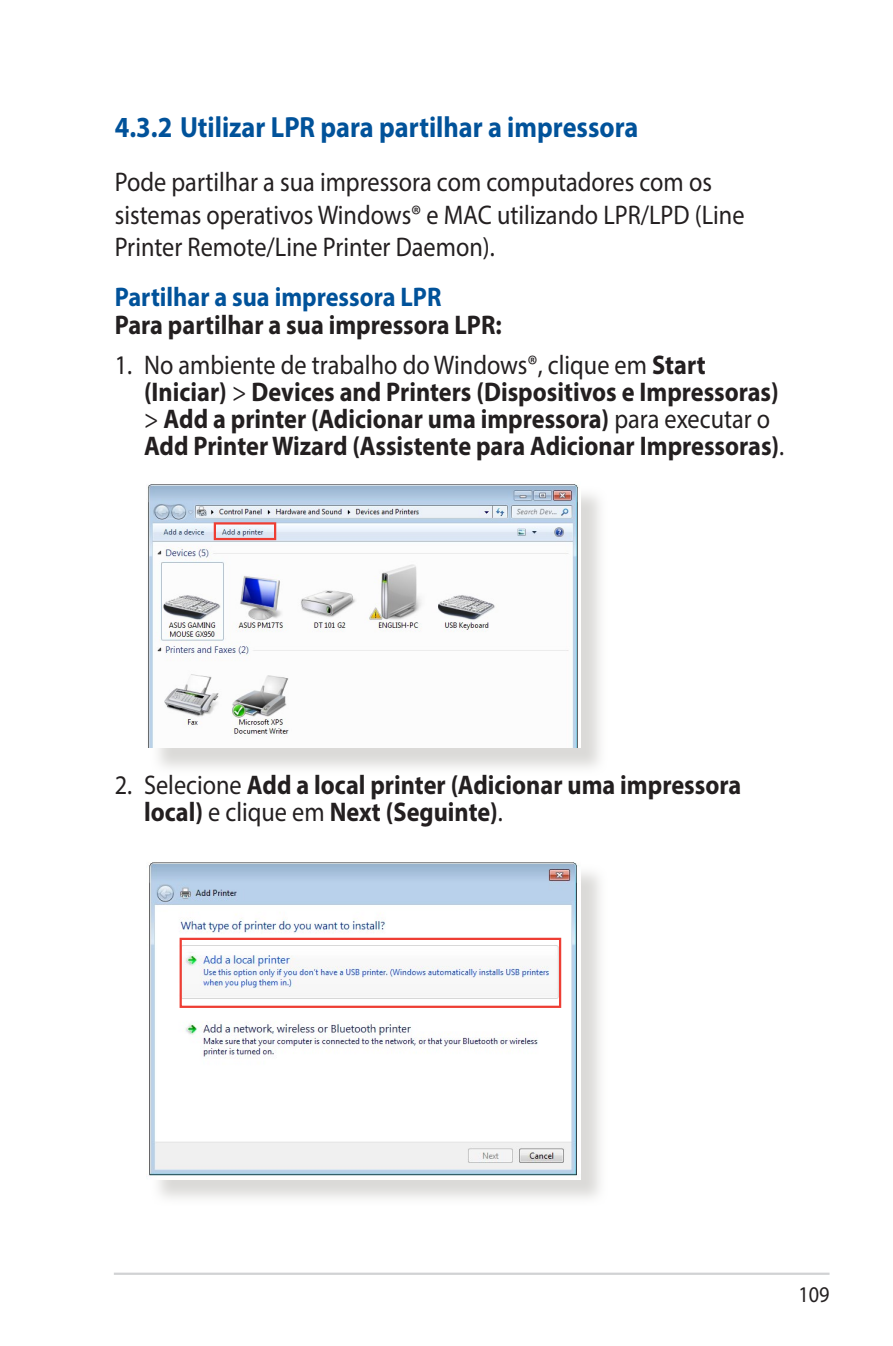
<style>
.page{position:relative;width:893px;height:1346px;background:#fff}
.page>*{position:absolute;margin:0;border:0;box-sizing:border-box;transform-origin:0 0}
.t1{font:700 29.25px "Myriad Pro";color:#01529a;scale:.9 1}
.t2{font:700 27px/27px "Myriad Pro";color:#231f20;scale:.9 1}
.t3{font:27px/32.4px "Myriad Pro";color:#231f20;scale:.9 1}
.t4{font:700 27px "Myriad Pro";color:#01529a;scale:.9 1}
.t5{font:22.5px "Myriad Pro";color:#231f20;scale:.9 1}
.s1{font-weight:400}
</style>
<div class="page">
<hr style="left:114px;top:1272px;width:715px;height:3px;background:#d1d2d4">
<div style="left:150px;top:485px;width:458px;height:291px;background:#cfcecb;opacity:.75"></div>
<img style="left:148px;top:484px;width:432px;height:264px">
<div style="left:214px;top:522px;width:62px;height:18px;border:2px solid #ee3e34"></div>
<div style="left:150px;top:864px;width:458px;height:343px;background:#cfcecb;opacity:.75"></div>
<img style="left:149px;top:862px;width:431px;height:317px">
<div style="left:180px;top:938px;width:381px;height:70px;border:2px solid #ee3e34"></div>
<p class="t1" style="left:115px;top:108px;width:583px">4.3.2 Utilizar LPR para partilhar a impressora</p>
<p class="t3" style="left:115px;top:166px;width:701px">Pode partilhar a sua impressora com computadores com os sistemas operativos Windows® e MAC utilizando LPR/LPD (Line<br>Printer Remote/Line Printer Daemon).</p>
<p class="t4" style="left:115px;top:279px;width:364px">Partilhar a sua impressora LPR</p>
<p class="t2" style="left:115px;top:311px;width:432px">Para partilhar a sua impressora LPR:</p>
<p class="t2" style="left:144px;top:351px;width:713px;text-indent:-29px"><span class="s1">1. No ambiente de trabalho do Windows®, clique em</span> Start (Iniciar) <span class="s1">&gt;</span> Devices and Printers (Dispositivos e Impressoras) <span class="s1">&gt;</span> Add a printer (Adicionar uma impressora) <span class="s1">para executar o </span>Add Printer Wizard (Assistente para Adicionar Impressoras)<span class="s1">.</span></p>
<p class="t2" style="left:144px;top:770px;width:665px;text-indent:-29px"><span class="s1">2. Selecione</span> Add a local printer (Adicionar uma impressora local) <span class="s1">e clique em</span> Next (Seguinte)<span class="s1">.</span></p>
<p class="t5" style="left:798px;top:1281px;width:36px">109</p>
</div>
